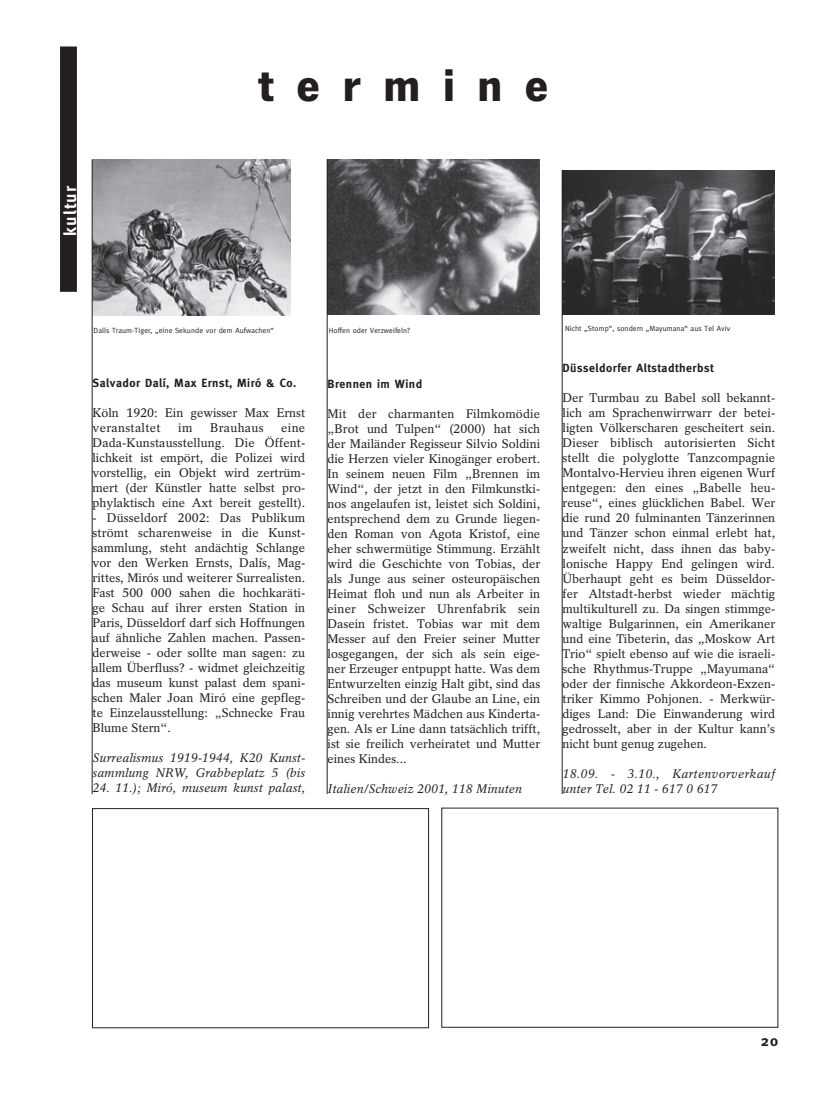
<style>
.page{position:relative;width:833px;height:1099px;background:#fff}
.page>*{position:absolute;margin:0;border:0;box-sizing:border-box;transform-origin:0 0}
.t1{font:700 47.5px "News Got T";letter-spacing:.475em;color:#231f20}
.t2{font:700 17.5px "Meta";color:#fff}
.t3{font:700 15px "Meta";color:#231f20}
.t4{font:12.5px/15px "Rotation";color:#231f20;text-align:justify}
.t5{font:italic 12.5px/15px "Rotation";color:#231f20}
.t6{font:12.5px "Rotation";letter-spacing:.025em;color:#231f20}
.t7{font:700 11.88px "Meta";letter-spacing:.04em;color:#231f20}
.t8{font:7.5px "Meta";letter-spacing:.01em;color:#231f20}
</style>
<div class="page">
<img style="left:93px;top:159px;width:198px;height:156px">
<img style="left:563px;top:170px;width:212px;height:145px">
<div style="left:60px;top:47px;width:17px;height:244px;background:#231f20;border:1px solid #231f20"></div>
<img style="left:328px;top:159px;width:212px;height:156px">
<hr style="left:327px;top:159px;width:1px;height:635px;background:#231f20">
<div style="left:92px;top:808px;width:337px;height:220px;background:#fff;border:1px solid #231f20"></div>
<hr style="left:562px;top:170px;width:1px;height:624px;background:#231f20">
<hr style="left:92px;top:159px;width:1px;height:635px;background:#231f20">
<h2 class="t2" style="left:60px;top:236px;width:52px;rotate:-90deg">kultur</h2>
<h1 class="t1" style="left:259px;top:57px;width:291px">termine</h1>
<p class="t8" style="left:94px;top:326px;width:182px">Dalís Traum-Tiger, „eine Sekunde vor dem Aufwachen“</p>
<p class="t8" style="left:329px;top:326px;width:83px">Hoffen oder Verzweifeln?</p>
<p class="t8" style="left:565px;top:324px;width:167px">Nicht „Stomp“, sondern „Mayumana“ aus Tel Aviv</p>
<p class="t7" style="left:92px;top:376px;width:205px">Salvador Dalí, Max Ernst, Miró &amp; Co.</p>
<p class="t4" style="left:92px;top:405px;width:214px">Köln 1920: Ein gewisser Max Ernst veranstaltet</p>
<p class="t4" style="left:178px;top:420px;width:16px">im</p>
<p class="t6" style="left:210px;top:420px;width:55px">Brauhaus</p>
<p class="t4" style="left:92px;top:420px;width:214px;text-indent:189px">eine Dada-Kunstausstellung. Die Öffent&shy;lichkeit ist empört, die Polizei wird vorstellig, ein Objekt wird zertrüm&shy;mert (der Künstler hatte selbst pro&shy;phylaktisch eine Axt bereit gestellt).</p>
<p class="t4" style="left:92px;top:510px;width:214px">- Düsseldorf 2002: Das Publikum strömt scharenweise in die Kunst&shy;sammlung, steht andächtig Schlange vor den Werken Ernsts, Dalís, Mag&shy;rittes, Mirós und weiterer Surrealisten.<br>Fast 500 000 sahen die hochkaräti&shy;ge Schau auf ihrer ersten Station in Paris, Düsseldorf darf sich Hoffnungen auf ähnliche Zahlen machen. Passen&shy;derweise - oder sollte man sagen: zu allem Überfluss? - widmet gleichzeitig das museum kunst palast dem spani&shy;schen Maler Joan Miró eine gepfleg&shy;te Einzelausstellung: „Schnecke Frau Blume Stern“.</p>
<p class="t5" style="left:92px;top:750px;width:214px">Surrealismus 1919-1944, K20 Kunst&shy;sammlung NRW, Grabbeplatz 5 (bis</p>
<p class="t5" style="left:92px;top:780px;width:214px">24. 11.); Miró, museum kunst palast,</p>
<p class="t7" style="left:327px;top:377px;width:96px">Brennen im Wind</p>
<p class="t4" style="left:327px;top:406px;width:214px">Mit der charmanten Filmkomödie „Brot und Tulpen“ (2000) hat sich der Mailänder Regisseur Silvio Soldini die Herzen vieler Kinogänger erobert.<br>In seinem neuen Film „Brennen im Wind“, der jetzt in den Filmkunstki&shy;nos angelaufen ist, leistet sich Soldini, entsprechend dem zu Grunde liegen&shy;den Roman von Agota Kristof, eine eher schwermütige Stimmung. Erzählt wird die Geschichte von Tobias, der als Junge aus seiner osteuropäischen Heimat floh und nun als Arbeiter in einer Schweizer Uhrenfabrik sein Dasein fristet. Tobias war mit dem Messer auf den Freier seiner Mutter losgegangen, der sich als sein eige&shy;ner Erzeuger entpuppt hatte. Was dem Entwurzelten einzig Halt gibt, sind das Schreiben und der Glaube an Line, ein innig verehrtes Mädchen aus Kinderta&shy;gen. Als er Line dann tatsächlich trifft, ist sie freilich verheiratet und Mutter eines Kindes...</p>
<p class="t5" style="left:327px;top:781px;width:196px">Italien/Schweiz 2001, 118 Minuten</p>
<p class="t7" style="left:562px;top:361px;width:153px">Düsseldorfer Altstadtherbst</p>
<p class="t4" style="left:562px;top:390px;width:214px">Der Turmbau zu Babel soll bekannt&shy;lich am Sprachenwirrwarr der betei&shy;ligten Völkerscharen gescheitert sein.<br>Dieser biblisch autorisierten Sicht stellt die polyglotte Tanzcompagnie Montalvo-Hervieu ihren eigenen Wurf entgegen: den eines „Babelle heu&shy;reuse“, eines glücklichen Babel. Wer die rund 20 fulminanten Tänzerinnen und Tänzer schon einmal erlebt hat, zweifelt nicht, dass ihnen das baby&shy;lonische Happy End gelingen wird.<br>Überhaupt geht es beim Düsseldor&shy;fer Altstadt-herbst wieder mächtig multikulturell zu. Da singen stimmge&shy;waltige Bulgarinnen, ein Amerikaner und eine Tibeterin, das „Moskow Art Trio“ spielt ebenso auf wie die israeli&shy;sche Rhythmus-Truppe „Mayumana“ oder der finnische Akkordeon-Exzen&shy;triker Kimmo Pohjonen. - Merkwür&shy;diges Land: Die Einwanderung wird gedrosselt, aber in der Kultur kann’s nicht bunt genug zugehen.</p>
<p class="t5" style="left:562px;top:766px;width:214px">18.09. - 3.10., Kartenvorverkauf unter Tel. 02 11 - 617 0 617</p>
<p class="t3" style="left:761px;top:1031px;width:19px">20</p>
</div>
